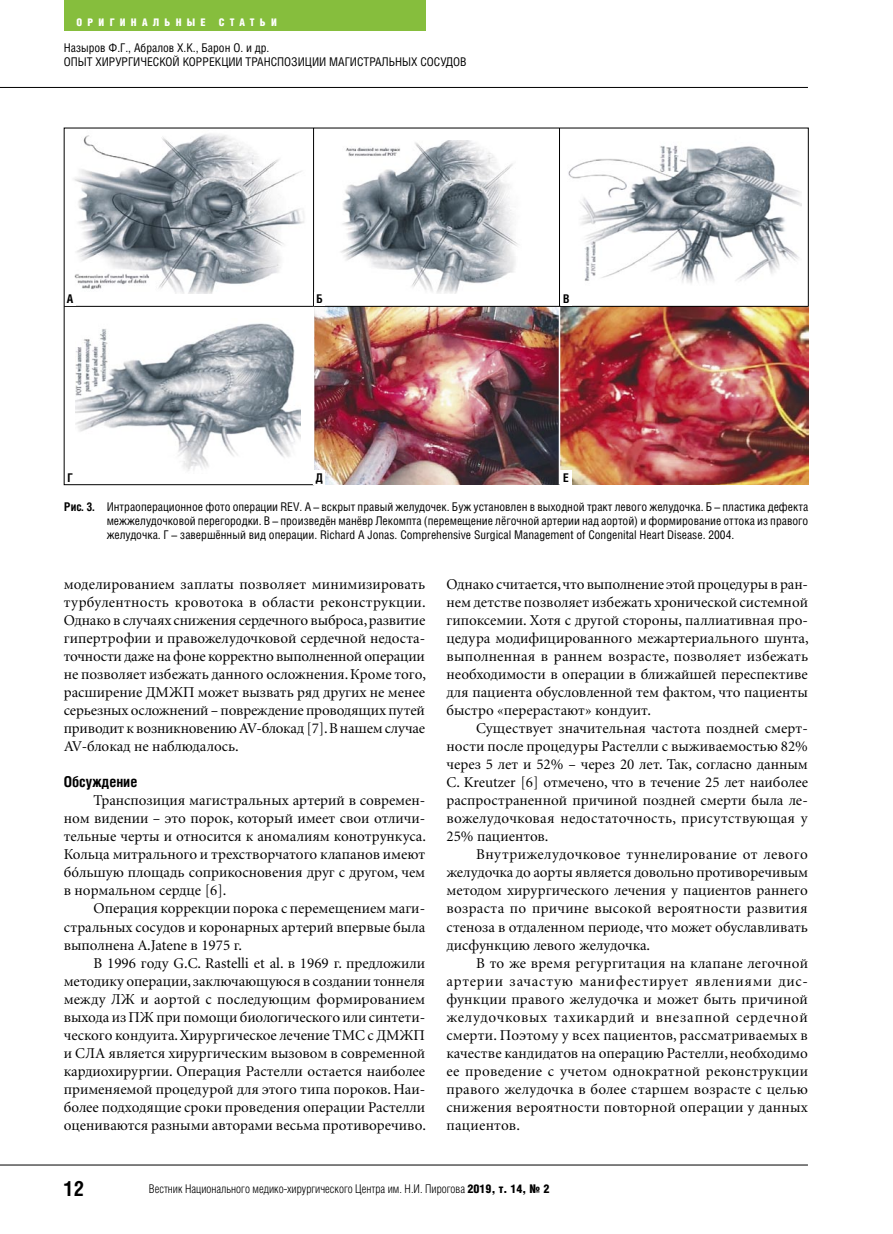
<style>
.page{position:relative;width:893px;height:1234px;background:#fff}
.page>*{position:absolute;margin:0;border:0;box-sizing:border-box;transform-origin:0 0}
.t1{font:700 21px "Helios Cond";color:#000}
.main_text{font:15px/18px "Minion Cyr";color:#000;text-align:justify}
.text_title{font:700 15px "Helios Cond";color:#000}
.ris_name{font:12px/14.4px "Helios Cond";color:#000}
.t2{font:300 12px "Helios Cond";color:#000}
.t3{font:700 12px "Helios Cond";color:#000}
.t4{font:900 10.5px "Helios Cond";letter-spacing:.5em;color:#fff}
.s1{font-weight:700}
.s2{font-family:"Minion Pro"}
.s3{font-weight:900}
</style>
<div class="page">
<hr style="left:0;top:1164px;width:808px;height:1px;background:#000">
<hr style="left:0;top:87px;width:808px;height:1px;background:#000">
<div style="left:64px;top:0;width:361px;height:30px;background:#86be3d"></div>
<img style="left:74px;top:134px;width:230px;height:159px">
<img style="left:76px;top:323px;width:224px;height:148px">
<img style="left:314px;top:307px;width:494px;height:177px">
<hr style="left:559px;top:306px;width:1px;height:178px;background:#fff">
<svg style="left:313px;top:127px;width:496px;height:180px"></svg>
<hr style="left:64px;top:306px;width:744px;height:1px;background:#000">
<div style="left:65px;top:292px;width:10px;height:13px;background:#fff"></div>
<div style="left:314px;top:292px;width:11px;height:13px;background:#fff"></div>
<div style="left:561px;top:292px;width:10px;height:13px;background:#fff"></div>
<div style="left:314px;top:470px;width:11px;height:14px;background:#fff"></div>
<div style="left:560px;top:470px;width:11px;height:14px;background:#fff"></div>
<hr style="left:313px;top:306px;width:1px;height:179px;background:#fff">
<p class="t4" style="left:77px;top:16px;width:130px">ОРИГИНАЛЬНЫЕ</p>
<p class="t4" style="left:219px;top:16px;width:60px">СТАТЬИ</p>
<p class="ris_name" style="left:64px;top:40px;width:404px">Назыров Ф.Г., Абралов Х.К., Барон O. и др.<br>ОПЫТ ХИРУРГИЧЕСКОЙ КОРРЕКЦИИ ТРАНСПОЗИЦИИ МАГИСТРАЛЬНЫХ СОСУДОВ</p>
<p class="t3" style="left:67px;top:292px;width:8px">A</p>
<p class="t3" style="left:316px;top:292px;width:8px">Б</p>
<p class="t3" style="left:563px;top:292px;width:8px">В</p>
<p class="t3" style="left:67px;top:470px;width:7px">Г</p>
<p class="t3" style="left:316px;top:470px;width:9px">Д</p>
<p class="t3" style="left:563px;top:470px;width:7px">Е</p>
<p class="ris_name" style="left:107px;top:499px;width:703px;text-align:justify;text-indent:-43px"><span class="s1">Рис. 3.</span> Интраоперационное фото операции REV. А – вскрыт правый желудочек. Буж установлен в выходной тракт левого желудочка. Б – пластика дефекта межжелудочковой перегородки. В – произведён манёвр Лекомпта (перемещение лёгочной артерии над аортой) и формирование оттока из правого желудочка. Г – завершённый вид операции. Richard A Jonas. Comprehensive Surgical Management of Congenital Heart Disease. 2004.</p>
<p class="main_text" style="left:64px;top:575px;width:364px">моделированием заплаты позволяет минимизировать турбулентность кровотока в области реконструкции.<br>Однако в случаях снижения сердечного выброса, развитие гипертрофии и правожелудочковой сердечной недоста&shy;точности даже на фоне корректно выполненной операции не позволяет избежать данного осложнения. Кроме того, расширение ДМЖП может вызвать ряд других не менее серьезных осложнений – повреждение проводящих путей приводит к возникновению AV-блокад [7]. В нашем случае AV-блокад не наблюдалось.</p>
<p class="text_title" style="left:64px;top:772px;width:75px">Обсуждение</p>
<p class="main_text" style="left:64px;top:791px;width:364px;text-indent:30px">Транспозиция магистральных артерий в современ&shy;ном видении – это порок, который имеет свои отличи&shy;тельные черты и относится к аномалиям конотрункуса.<br>Кольца митрального и трехстворчатого клапанов имеют б<span class="s2">ó</span>льшую площадь соприкосновения друг с другом, чем в нормальном сердце [6].</p>
<p class="main_text" style="left:64px;top:899px;width:363px;text-indent:30px">Операция коррекции порока с перемещением маги&shy;стральных сосудов и коронарных артерий впервые была выполнена A.Jatene в 1975 г.</p>
<p class="main_text" style="left:64px;top:953px;width:364px;text-indent:30px">В 1996 году G.С. Rastelli et al. в 1969 г. предложили методику операции, заключающуюся в создании тоннеля между ЛЖ и аортой с последующим формированием выхода из ПЖ при помощи биологического или синтети&shy;ческого кондуита. Хирургическое лечение ТМС с ДМЖП и СЛА является хирургическим вызовом в современной кардиохирургии. Операция Растелли остается наиболее применяемой процедурой для этого типа пороков. Наи&shy;более подходящие сроки проведения операции Растелли оцениваются разными авторами весьма противоречиво.</p>
<p class="main_text" style="left:446px;top:575px;width:364px">Однако считается, что выполнение этой процедуры в ран&shy;нем детстве позволяет избежать хронической системной гипоксемии. Хотя с другой стороны, паллиативная про&shy;цедура модифицированного межартериального шунта, выполненная в раннем возрасте, позволяет избежать необходимости в операции в ближайшей переспективе для пациента обусловленной тем фактом, что пациенты быстро «перерастают» кондуит.</p>
<p class="main_text" style="left:446px;top:719px;width:363px;text-indent:30px">Существует значительная частота поздней смерт&shy;ности после процедуры Растелли с выживаемостью 82% через 5 лет и 52% – через 20 лет. Так, согласно данным С. Kreutzer [6] отмечено, что в течение 25 лет наиболее распространенной причиной поздней смерти была ле&shy;вожелудочковая недостаточность, присутствующая у 25% пациентов.</p>
<p class="main_text" style="left:446px;top:845px;width:363px;text-indent:30px">Внутрижелудочковое туннелирование от левого желудочка до аорты является довольно противоречивым методом хирургического лечения у пациентов раннего возраста по причине высокой вероятности развития стеноза в отдаленном периоде, что может обуславливать дисфункцию левого желудочка.</p>
<p class="main_text" style="left:446px;top:953px;width:363px;text-indent:30px">В то же время регургитация на клапане легочной артерии зачастую манифестирует явлениями дис&shy;функции правого желудочка и может быть причиной желудочковых тахикардий и внезапной сердечной смерти. Поэтому у всех пациентов, рассматриваемых в качестве кандидатов на операцию Растелли, необходимо ее проведение с учетом однократной реконструкции правого желудочка в более старшем возрасте с целью снижения вероятности повторной операции у данных пациентов.</p>
<h1 class="t1" style="left:64px;top:1175px;width:22px">12</h1>
<p class="t2" style="left:149px;top:1181px;width:402px">Вестник Национального медико-хирургического Центра им. Н.И. Пирогова <span class="s3">2019, т. 14, № 2</span></p>
</div>
